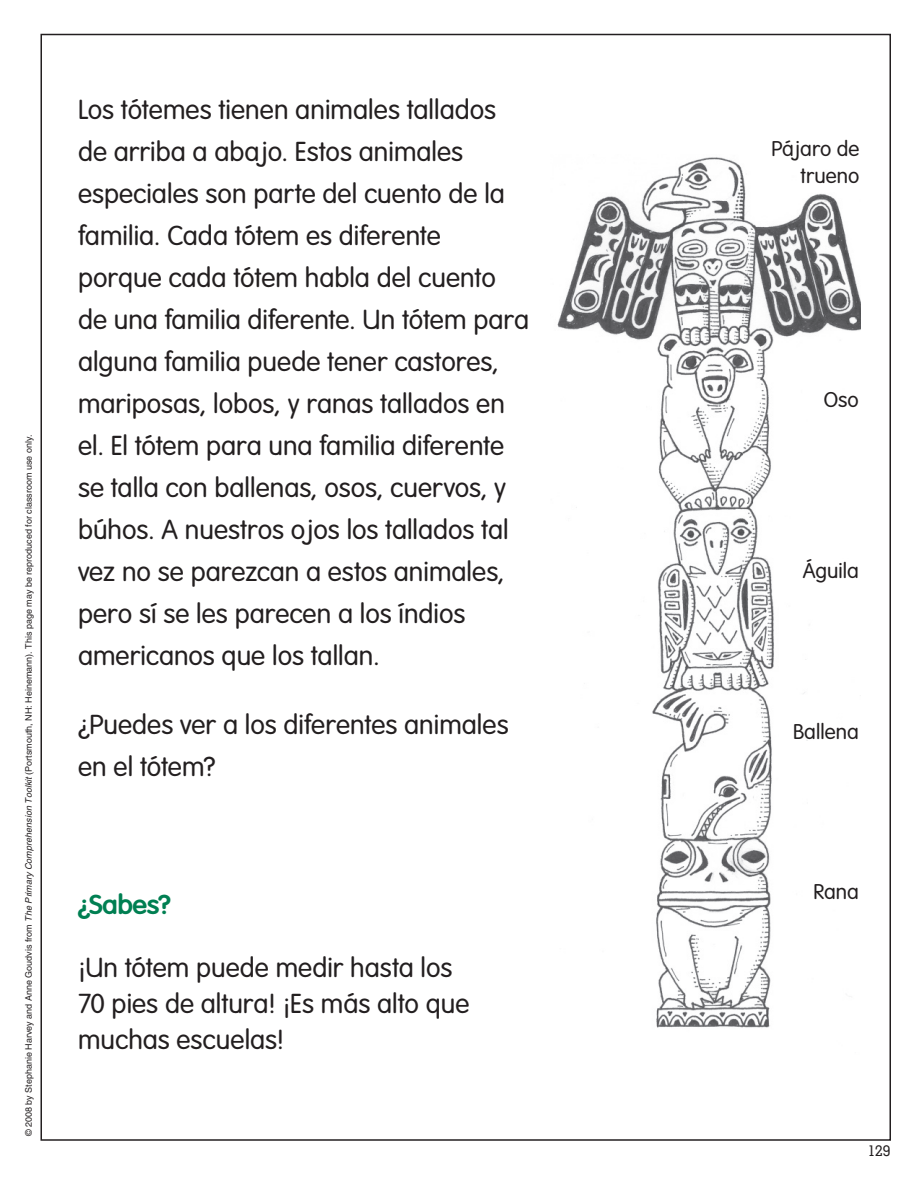
<style>
.page{position:relative;width:918px;height:1188px;background:#fff}
.page>*{position:absolute;margin:0;border:0;box-sizing:border-box;transform-origin:0 0}
.t1{font:27px/42px "VAG Rounded Light Primary";color:#231f20}
.t2{font:27px "VAG Rounded Heavy Primary";letter-spacing:.005em;color:#007f52}
.t3{font:21px/27px "VAG Rounded Light Primary";color:#231f20;text-align:right}
.t4{font:500 15px "Memphis";color:#231f20}
.t5{font:9px "Helvetica";color:#231f20}
.s1{font-style:italic}
</style>
<div class="page">
<img style="left:557px;top:157px;width:303px;height:871px">
<p class="t5" style="left:26px;top:1136px;width:703px;rotate:-90deg">© 2008 by Stephanie Harvey and Anne Goudvis from <span class="s1">The Primary Comprehension Toolkit</span> (Portsmouth, NH: Heinemann). This page may be reproduced for classroom use only.</p>
<p class="t1" style="left:78px;top:91px;width:453px">Los tótemes tienen animales tallados de arriba a abajo. Estos animales especiales son parte del cuento de la familia. Cada tótem es diferente porque cada tótem habla del cuento de una familia diferente. Un tótem para alguna familia puede tener castores, mariposas, lobos, y ranas tallados en el. El tótem para una familia diferente se talla con ballenas, osos, cuervos, y búhos. A nuestros ojos los tallados tal vez no se parezcan a estos animales, pero sí se les parecen a los índios americanos que los tallan.</p>
<p class="t1" style="left:78px;top:706px;width:432px">¿Puedes ver a los diferentes animales en el tótem?</p>
<p class="t2" style="left:78px;top:893px;width:94px">¿Sabes?</p>
<p class="t1" style="left:78px;top:952px;width:393px;line-height:35.8px">¡Un tótem puede medir hasta los<br>70 pies de altura! ¡Es más alto que muchas escuelas!</p>
<p class="t3" style="left:771px;top:136px;width:90px">Pájaro de trueno</p>
<p class="t3" style="left:824px;top:387px;width:36px">Oso</p>
<p class="t3" style="left:803px;top:558px;width:58px">Águila</p>
<p class="t3" style="left:793px;top:720px;width:67px">Ballena</p>
<p class="t3" style="left:814px;top:880px;width:47px">Rana</p>
<p class="t4" style="left:868px;top:1145px;width:24px">129</p>
</div>
